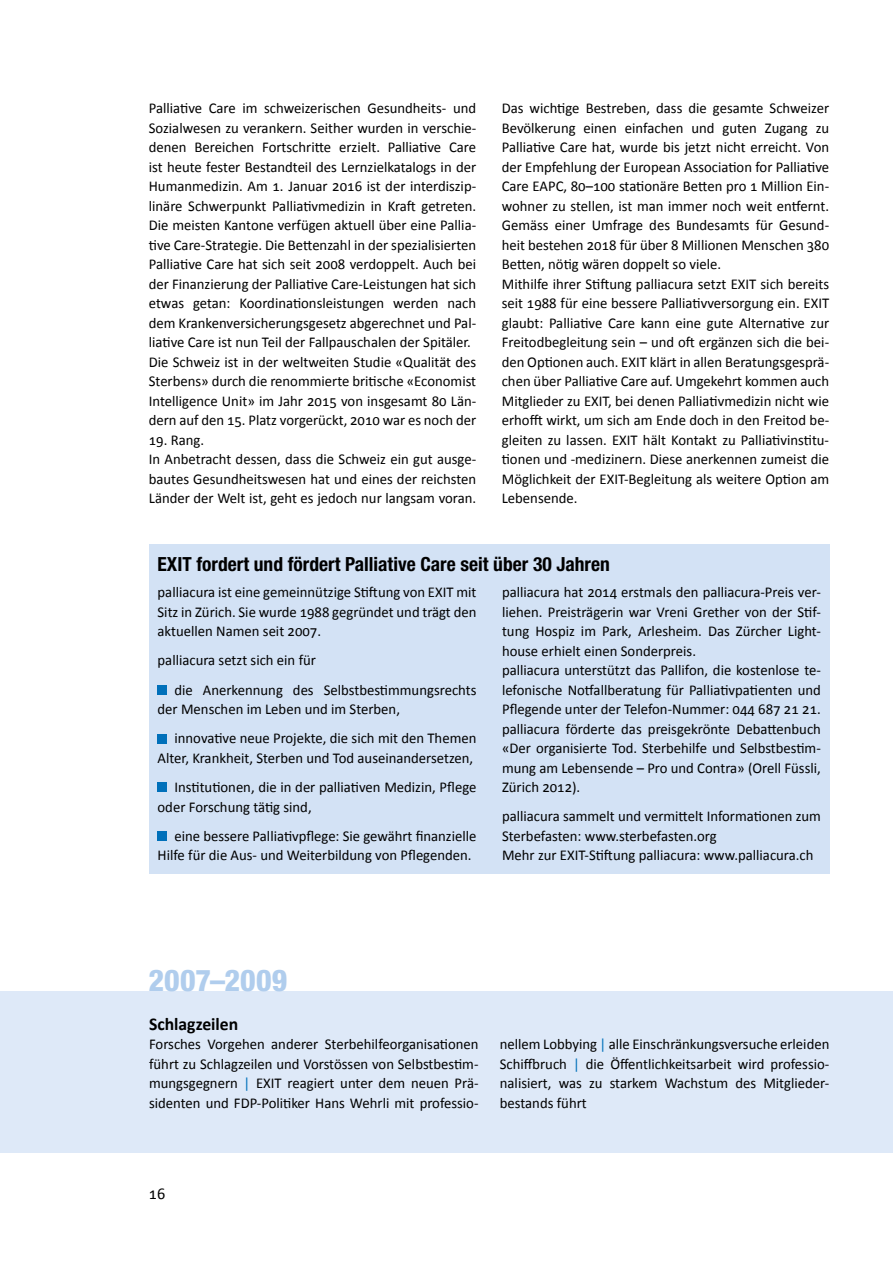
<style>
.page{position:relative;width:893px;height:1263px;background:#fff}
.page>*{position:absolute;margin:0;border:0;box-sizing:border-box;transform-origin:0 0}
.t1{font:800 condensed 30px "Helvetica Neue LT Pro";letter-spacing:.005em;color:#b0cded}
.t2{font:700 condensed 19.5px "Helvetica Neue LT Pro";color:#000}
.t3{font:700 18px "Calibri";color:#000}
.t4{font:16.5px "Calibri";color:#000}
.t5{font:15px/19.5px "Calibri";color:#000}
.s1{color:#0070ba}
</style>
<div class="page">
<div style="left:0;top:991px;width:893px;height:161px;background:#dee9f8"></div>
<div style="left:149px;top:544px;width:680px;height:330px;background:#d3e2f5"></div>
<div style="left:158px;top:685px;width:9px;height:10px;background:#0070ba"></div>
<div style="left:158px;top:734px;width:9px;height:9px;background:#0070ba"></div>
<div style="left:158px;top:782px;width:9px;height:10px;background:#0070ba"></div>
<div style="left:158px;top:831px;width:9px;height:10px;background:#0070ba"></div>
<p class="t5" style="left:149px;top:98px;width:329px">Palliative Care im schweizerischen Gesundheits- und Sozialwesen zu verankern. Seither wurden in verschie&shy;denen Bereichen Fortschritte erzielt. Palliative Care ist heute fester Bestandteil des Lernzielkatalogs in der Humanmedizin. Am 1. Januar 2016 ist der interdiszip&shy;linäre Schwerpunkt Palliativmedizin in Kraft getreten.<br>Die meisten Kantone verfügen aktuell über eine Pallia&shy;tive Care-Strategie. Die Bettenzahl in der spezialisierten Palliative Care hat sich seit 2008 verdoppelt. Auch bei der Finanzierung der Palliative Care-Leistungen hat sich etwas getan: Koordinationsleistungen werden nach dem Krankenversicherungsgesetz abgerechnet und Pal&shy;liative Care ist nun Teil der Fallpauschalen der Spitäler.<br>Die Schweiz ist in der weltweiten Studie «Qualität des Sterbens» durch die renommierte britische «Economist Intelligence Unit» im Jahr 2015 von insgesamt 80 Län&shy;dern auf den 15. Platz vorgerückt, 2010 war es noch der</p>
<p class="t5" style="left:149px;top:430px;width:329px">19. Rang.<br>In Anbetracht dessen, dass die Schweiz ein gut ausge&shy;bautes Gesundheitswesen hat und eines der reichsten Länder der Welt ist, geht es jedoch nur langsam voran.</p>
<p class="t5" style="left:502px;top:98px;width:329px">Das wichtige Bestreben, dass die gesamte Schweizer Bevölkerung einen einfachen und guten Zugang zu Palliative Care hat, wurde bis jetzt nicht erreicht. Von der Empfehlung der European Association for Palliative Care EAPC, 80–100 stationäre Betten pro 1 Million Ein&shy;wohner zu stellen, ist man immer noch weit entfernt.<br>Gemäss einer Umfrage des Bundesamts für Gesund&shy;heit bestehen 2018 für über 8 Millionen Menschen 380<br>Betten, nötig wären doppelt so viele.<br>Mithilfe ihrer Stiftung palliacura setzt EXIT sich bereits seit 1988 für eine bessere Palliativversorgung ein. EXIT glaubt: Palliative Care kann eine gute Alternative zur Freitodbegleitung sein – und oft ergänzen sich die bei&shy;den Optionen auch. EXIT klärt in allen Beratungsgesprä&shy;chen über Palliative Care auf. Umgekehrt kommen auch Mitglieder zu EXIT, bei denen Palliativmedizin nicht wie erhofft wirkt, um sich am Ende doch in den Freitod be&shy;gleiten zu lassen. EXIT hält Kontakt zu Palliativinstitu&shy;tionen und -medizinern. Diese anerkennen zumeist die Möglichkeit der EXIT-Begleitung als weitere Option am Lebensende.</p>
<h2 class="t2" style="left:158px;top:553px;width:454px">EXIT fordert und fördert Palliative Care seit über 30 Jahren</h2>
<p class="t5" style="left:158px;top:582px;width:320px;text-align:justify">palliacura ist eine gemeinnützige Stiftung von EXIT mit Sitz in Zürich. Sie wurde 1988 gegründet und trägt den aktuellen Namen seit 2007.</p>
<p class="t5" style="left:174px;top:646px;width:303px;line-height:29.2px;text-indent:-17px">palliacura setzt sich ein für<br>die Anerkennung des Selbstbestimmungsrechts</p>
<p class="t5" style="left:174px;top:695px;width:303px;line-height:29.2px;text-indent:-17px">der Menschen im Leben und im Sterben,<br>innovative neue Projekte, die sich mit den Themen</p>
<p class="t5" style="left:158px;top:743px;width:320px;line-height:29.2px;text-align:right">Alter, Krankheit, Sterben und Tod auseinandersetzen,<br>Institutionen, die in der palliativen Medizin, Pflege</p>
<p class="t5" style="left:174px;top:792px;width:303px;line-height:29.2px;text-indent:-17px">oder Forschung tätig sind,<br>eine bessere Palliativpflege: Sie gewährt finanzielle</p>
<p class="t5" style="left:158px;top:846px;width:316px">Hilfe für die Aus- und Weiterbildung von Pflegenden.</p>
<p class="t5" style="left:502px;top:582px;width:320px">palliacura hat 2014 erstmals den palliacura-Preis ver&shy;liehen. Preisträgerin war Vreni Grether von der Stif&shy;tung Hospiz im Park, Arlesheim. Das Zürcher Light&shy;house erhielt einen Sonderpreis.<br>palliacura unterstützt das Pallifon, die kostenlose te&shy;lefonische Notfallberatung für Palliativpatienten und Pflegende unter der Telefon-Nummer: 044 687 21 21. palliacura förderte das preisgekrönte Debattenbuch «Der organisierte Tod. Sterbehilfe und Selbstbestim&shy;mung am Lebensende – Pro und Contra» (Orell Füssli, Zürich 2012).</p>
<p class="t5" style="left:502px;top:807px;width:320px">palliacura sammelt und vermittelt Informationen zum<br>Sterbefasten: www.sterbefasten.org<br>Mehr zur EXIT-Stiftung palliacura: www.palliacura.ch</p>
<h1 class="t1" style="left:149px;top:962px;width:140px">2007–2009</h1>
<p class="t3" style="left:149px;top:1012px;width:91px">Schlagzeilen</p>
<p class="t5" style="left:149px;top:1034px;width:331px;text-align:justify">Forsches Vorgehen anderer Sterbehilfeorganisationen führt zu Schlagzeilen und Vorstössen von Selbstbestim&shy;mungsgegnern <span class="s1">|</span> EXIT reagiert unter dem neuen Prä&shy;sidenten und FDP-Politiker Hans Wehrli mit professio-</p>
<p class="t5" style="left:500px;top:1034px;width:331px;text-align:justify">nellem Lobbying <span class="s1">|</span> alle Einschränkungsversuche erleiden Schiffbruch <span class="s1">|</span> die Öffentlichkeitsarbeit wird professio&shy;nalisiert, was zu starkem Wachstum des Mitglieder&shy;bestands führt</p>
<p class="t4" style="left:149px;top:1183px;width:18px">16</p>
</div>
